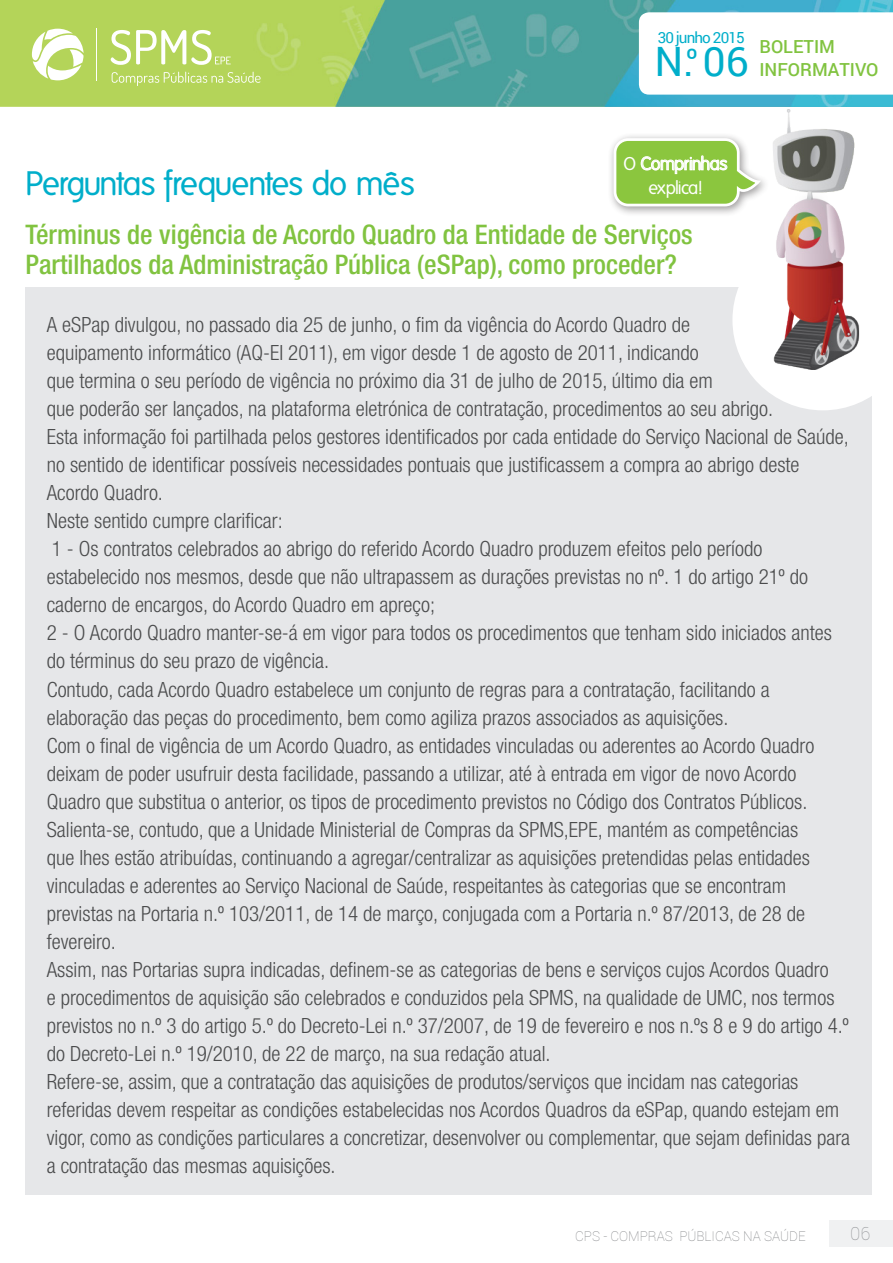
<style>
.page{position:relative;width:893px;height:1263px;background:#fff}
.page>*{position:absolute;margin:0;border:0;box-sizing:border-box;transform-origin:0 0}
.t1{font:40.5px "Roboto";color:#00aeca}
.t2{font:33px "Folks";letter-spacing:-.035em;color:#00aeca}
.t3{font:500 condensed 27px/30px "Helvetica Neue LT Std";color:#81c340}
.t4{font:300 condensed 21px/28px "Helvetica Neue LT Std";color:#4b4c4d}
.t5{font:18px "Folks";letter-spacing:-.035em;color:#fff}
.t6{font:500 18px/22.8px "Roboto";color:#81c340}
.t7{font:100 18px "Roboto";color:#939598}
.t8{font:15.3px "Roboto";letter-spacing:-.06em;color:#00aeca}
.t9{font:100 13.5px "Roboto";color:#808285}
</style>
<div class="page">
<div style="left:829px;top:1219px;width:64px;height:27px;background:#f0f1f2"></div>
<img style="left:0;top:0;width:893px;height:107px">
<svg style="left:639px;top:12px;width:254px;height:83px"></svg>
<svg style="left:111px;top:30px;width:120px;height:35px"></svg>
<hr style="left:96px;top:28px;width:1px;height:53px;background:#fff">
<svg style="left:32px;top:29px;width:52px;height:51px"></svg>
<svg style="left:112px;top:72px;width:149px;height:14px;background:#c0db74"></svg>
<div style="left:26px;top:287px;width:846px;height:908px;background:#e6e7e9"></div>
<svg style="left:732px;top:287px;width:140px;height:123px"></svg>
<div style="left:607px;top:132px;width:163px;height:85px;background:#231f20;opacity:.45"></div>
<svg style="left:614px;top:138px;width:132px;height:68px;background:#a1d065"></svg>
<img style="left:746px;top:110px;width:126px;height:260px">
<p class="t2" style="left:26px;top:165px;width:391px">Perguntas frequentes do mês</p>
<p class="t8" style="left:658px;top:27px;width:88px">30 junho 2015</p>
<h1 class="t1" style="left:654px;top:33px;width:96px">N.<sup>º</sup> 06</h1>
<p class="t6" style="left:759px;top:35px;width:121px">BOLETIM<br>INFORMATIVO</p>
<p class="t5" style="left:623px;top:154px;width:106px">O Comprinhas</p>
<p class="t5" style="left:649px;top:178px;width:55px">explica!</p>
<p class="t3" style="left:26px;top:219px;width:669px">Términus de vigência de Acordo Quadro da Entidade de Serviços<br>Partilhados da Administração Pública (eSPap), como proceder?</p>
<p class="t4" style="left:47px;top:310px;width:645px">A eSPap divulgou, no passado dia 25 de junho, o fim da vigência do Acordo Quadro de</p>
<p class="t4" style="left:47px;top:338px;width:653px">equipamento informático (AQ-EI 2011), em vigor desde 1 de agosto de 2011, indicando</p>
<p class="t4" style="left:47px;top:366px;width:668px">que termina o seu período de vigência no próximo dia 31 de julho de 2015, último dia em</p>
<p class="t4" style="left:47px;top:394px;width:728px">que poderão ser lançados, na plataforma eletrónica de contratação, procedimentos ao seu abrigo.</p>
<p class="t4" style="left:47px;top:422px;width:803px">Esta informação foi partilhada pelos gestores identificados por cada entidade do Serviço Nacional de Saúde, no sentido de identificar possíveis necessidades pontuais que justificassem a compra ao abrigo deste<br>Acordo Quadro.</p>
<p class="t4" style="left:47px;top:506px;width:237px">Neste sentido cumpre clarificar:</p>
<p class="t4" style="left:47px;top:535px;width:763px">1 - Os contratos celebrados ao abrigo do referido Acordo Quadro produzem efeitos pelo período estabelecido nos mesmos, desde que não ultrapassem as durações previstas no nº. 1 do artigo 21º do caderno de encargos, do Acordo Quadro em apreço;</p>
<p class="t4" style="left:47px;top:619px;width:787px">2 - O Acordo Quadro manter-se-á em vigor para todos os procedimentos que tenham sido iniciados antes do términus do seu prazo de vigência.</p>
<p class="t4" style="left:47px;top:675px;width:724px">Contudo, cada Acordo Quadro estabelece um conjunto de regras para a contratação, facilitando a elaboração das peças do procedimento, bem como agiliza prazos associados as aquisições.</p>
<p class="t4" style="left:47px;top:731px;width:769px">Com o final de vigência de um Acordo Quadro, as entidades vinculadas ou aderentes ao Acordo Quadro deixam de poder usufruir desta facilidade, passando a utilizar, até à entrada em vigor de novo Acordo Quadro que substitua o anterior, os tipos de procedimento previstos no Código dos Contratos Públicos.<br>Salienta-se, contudo, que a Unidade Ministerial de Compras da SPMS,EPE, mantém as competências que lhes estão atribuídas, continuando a agregar/centralizar as aquisições pretendidas pelas entidades vinculadas e aderentes ao Serviço Nacional de Saúde, respeitantes às categorias que se encontram previstas na Portaria n.º 103/2011, de 14 de março, conjugada com a Portaria n.º 87/2013, de 28 de fevereiro.</p>
<p class="t4" style="left:47px;top:955px;width:803px">Assim, nas Portarias supra indicadas, definem-se as categorias de bens e serviços cujos Acordos Quadro<br>e procedimentos de aquisição são celebrados e conduzidos pela SPMS, na qualidade de UMC, nos termos previstos no n.º 3 do artigo 5.º do Decreto-Lei n.º 37/2007, de 19 de fevereiro e nos n.ºs 8 e 9 do artigo 4.º do Decreto-Lei n.º 19/2010, de 22 de março, na sua redação atual.</p>
<p class="t4" style="left:47px;top:1067px;width:805px">Refere-se, assim, que a contratação das aquisições de produtos/serviços que incidam nas categorias referidas devem respeitar as condições estabelecidas nos Acordos Quadros da eSPap, quando estejam em vigor, como as condições particulares a concretizar, desenvolver ou complementar, que sejam definidas para a contratação das mesmas aquisições.</p>
<p class="t9" style="left:575px;top:1226px;width:232px">CPS - COMPRAS PÚBLICAS NA SAÚDE</p>
<p class="t7" style="left:850px;top:1221px;width:22px">06</p>
</div>
